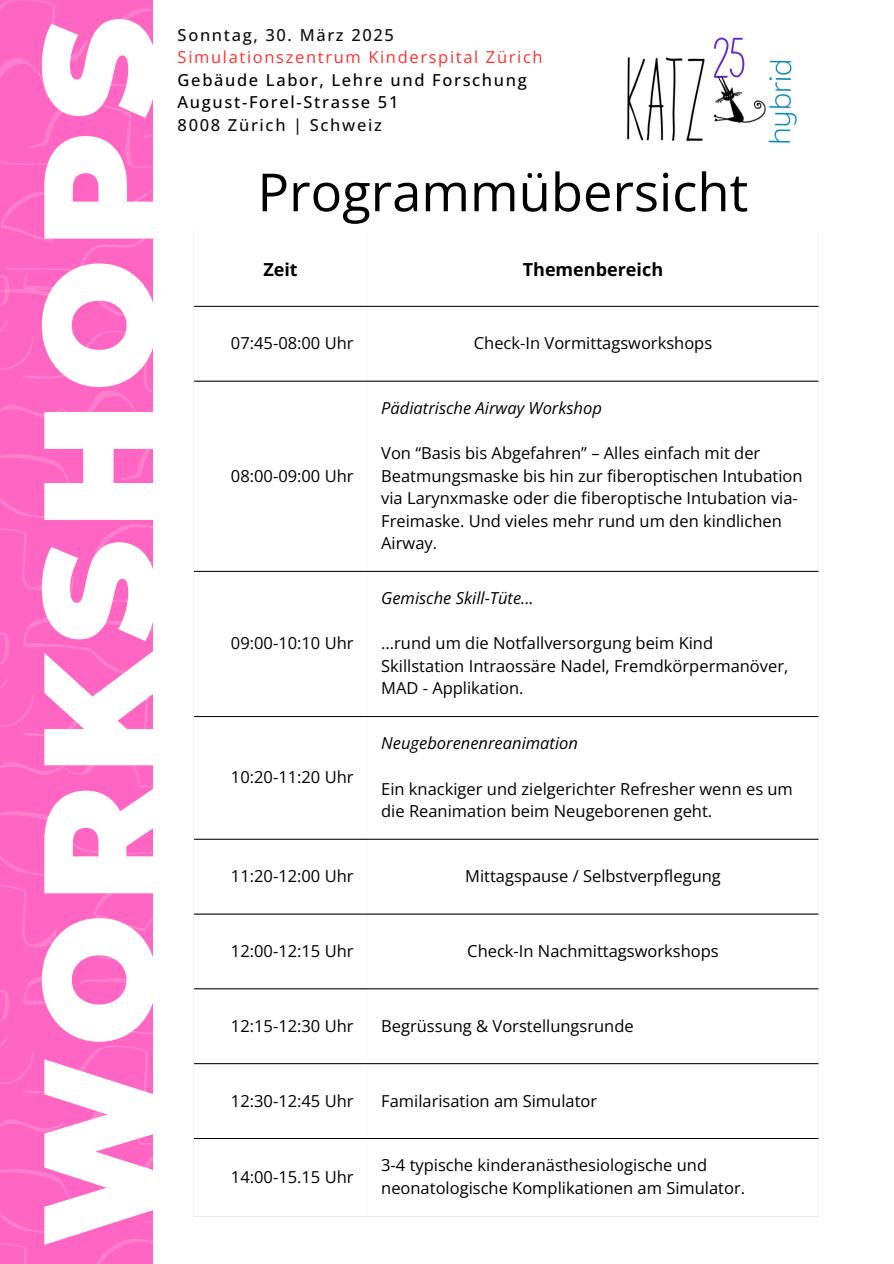
<style>
.page{position:relative;width:894px;height:1264px;background:#fff}
.page>*{position:absolute;margin:0;border:0;box-sizing:border-box;transform-origin:0 0}
.t1{font:900 156.45px "Montserrat";letter-spacing:.075em;color:#fff}
.t2{font:52.5px "Open Sans";color:#000}
.t3{font:700 18px "Open Sans";color:#000}
.t4{font:16.5px/22.5px "Open Sans";color:#000}
.t5{font:italic 16.5px "Open Sans";color:#000}
.t6{font:500 16.5px "Open Sans";letter-spacing:.1em;color:#000}
.t7{font:500 16.5px "Open Sans";letter-spacing:.1em;color:#0e0e0e}
.t8{font:16.5px "Open Sans";letter-spacing:.1em;color:#ff3131}
</style>
<div class="page">
<div style="left:0;top:0;width:152px;height:1263px;background:#ff66c4"></div>
<svg style="left:0;top:0;width:87px;height:98px"></svg>
<svg style="left:105px;top:8px;width:46px;height:49px"></svg>
<svg style="left:109px;top:83px;width:42px;height:3px"></svg>
<svg style="left:0;top:104px;width:151px;height:72px"></svg>
<svg style="left:0;top:189px;width:244px;height:1074px"></svg>
<hr style="left:193px;top:232px;width:1px;height:983px;background:#fff">
<hr style="left:193px;top:231px;width:625px;height:1px;background:#fff">
<hr style="left:193px;top:1215px;width:625px;height:1px;background:#fff">
<hr style="left:194px;top:306px;width:624px;height:1px;background:#000">
<hr style="left:194px;top:381px;width:624px;height:1px;background:#000">
<hr style="left:194px;top:571px;width:624px;height:1px;background:#000">
<hr style="left:194px;top:716px;width:624px;height:1px;background:#000">
<hr style="left:194px;top:839px;width:624px;height:1px;background:#000">
<hr style="left:194px;top:913px;width:624px;height:1px;background:#000">
<hr style="left:194px;top:988px;width:624px;height:1px;background:#000">
<hr style="left:194px;top:1063px;width:624px;height:1px;background:#000">
<hr style="left:194px;top:1138px;width:624px;height:1px;background:#000">
<img style="left:627px;top:37px;width:170px;height:106px">
<p class="t1" style="left:2px;top:1246px;width:1230px;rotate:-90deg">WORKSHOPS</p>
<p class="t7" style="left:178px;top:23px;width:218px">Sonntag, 30. März 2025</p>
<p class="t8" style="left:178px;top:46px;width:366px">Simulationszentrum Kinderspital Zürich</p>
<p class="t6" style="left:178px;top:68px;width:350px">Gebäude Labor, Lehre und Forschung</p>
<p class="t6" style="left:178px;top:91px;width:222px">August-Forel-Strasse 51</p>
<p class="t7" style="left:178px;top:113px;width:206px">8008 Zürich | Schweiz</p>
<p class="t2" style="left:257px;top:155px;width:492px">Programmübersicht</p>
<p class="t3" style="left:263px;top:256px;width:36px">Zeit</p>
<h1 class="t3" style="left:522px;top:256px;width:142px">Themenbereich</h1>
<p class="t4" style="left:231px;top:332px;width:124px">07:45-08:00 Uhr</p>
<p class="t4" style="left:473px;top:332px;width:240px">Check-In Vormittagsworkshops</p>
<p class="t4" style="left:231px;top:464px;width:124px">08:00-09:00 Uhr</p>
<p class="t4" style="left:231px;top:631px;width:124px">09:00-10:10 Uhr</p>
<p class="t4" style="left:231px;top:765px;width:124px">10:20-11:20 Uhr</p>
<p class="t5" style="left:381px;top:396px;width:222px">Pädiatrische Airway Workshop</p>
<p class="t4" style="left:381px;top:441px;width:423px">Von “Basis bis Abgefahren” – Alles einfach mit der Beatmungsmaske bis hin zur fiberoptischen Intubation via Larynxmaske oder die fiberoptische Intubation via-Freimaske. Und vieles mehr rund um den kindlichen Airway.</p>
<h2 class="t5" style="left:381px;top:586px;width:154px">Gemische Skill-Tüte...</h2>
<p class="t4" style="left:381px;top:631px;width:333px">...rund um die Notfallversorgung beim Kind</p>
<p class="t4" style="left:381px;top:654px;width:408px">Skillstation Intraossäre Nadel, Fremdkörpermanöver,<br>MAD - Applikation.</p>
<p class="t5" style="left:381px;top:731px;width:198px">Neugeborenenreanimation</p>
<p class="t4" style="left:381px;top:776px;width:413px">Ein knackiger und zielgerichter Refresher wenn es um die Reanimation beim Neugeborenen geht.</p>
<p class="t4" style="left:231px;top:864px;width:124px">11:20-12:00 Uhr</p>
<p class="t4" style="left:465px;top:864px;width:257px">Mittagspause / Selbstverpflegung</p>
<p class="t4" style="left:231px;top:939px;width:124px">12:00-12:15 Uhr</p>
<p class="t4" style="left:467px;top:939px;width:253px">Check-In Nachmittagsworkshops</p>
<p class="t4" style="left:231px;top:1014px;width:124px">12:15-12:30 Uhr</p>
<p class="t4" style="left:381px;top:1014px;width:254px">Begrüssung &amp; Vorstellungsrunde</p>
<p class="t4" style="left:231px;top:1089px;width:124px">12:30-12:45 Uhr</p>
<p class="t4" style="left:381px;top:1089px;width:217px">Familarisation am Simulator</p>
<p class="t4" style="left:231px;top:1164px;width:124px">14:00-15.15 Uhr</p>
<p class="t4" style="left:381px;top:1153px;width:327px">3-4 typische kinderanästhesiologische und</p>
<p class="t4" style="left:381px;top:1176px;width:365px">neonatologische Komplikationen am Simulator.</p>
</div>
